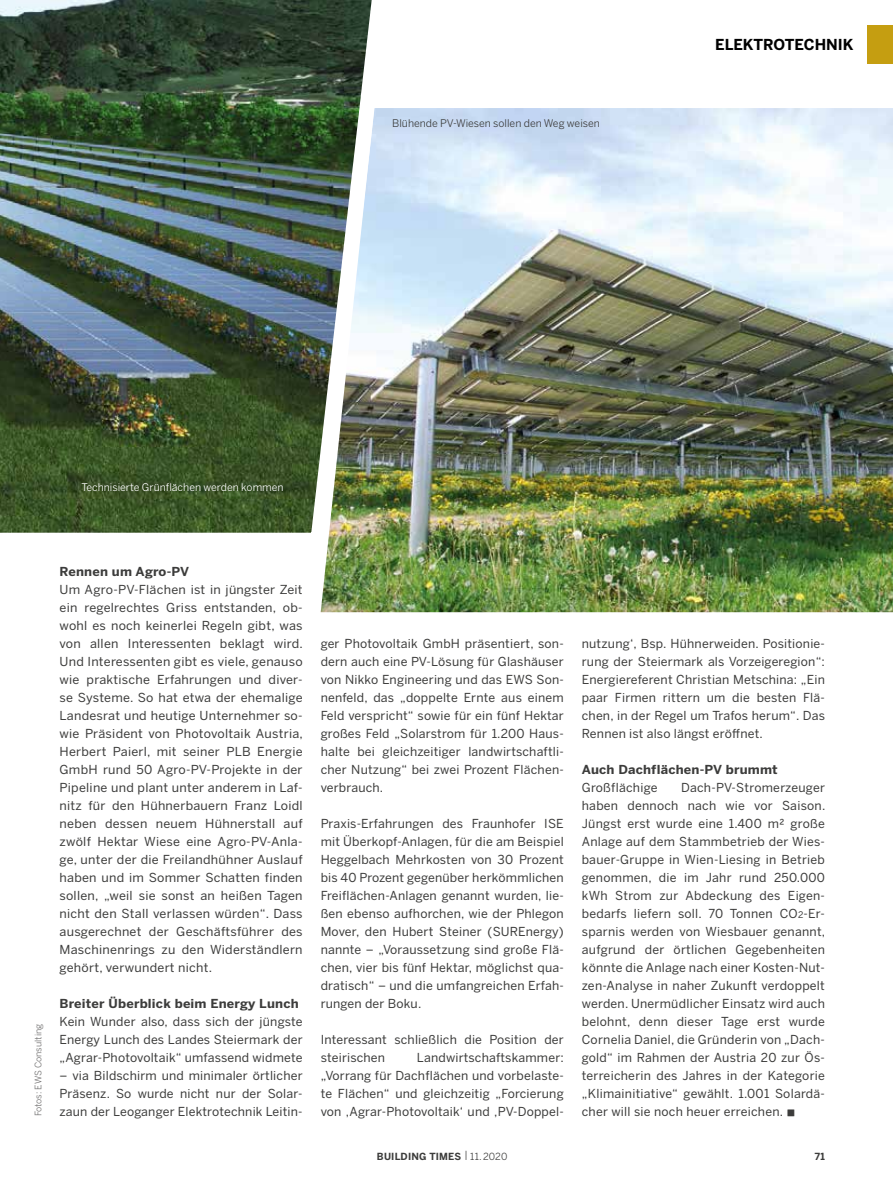
<style>
.page{position:relative;width:893px;height:1191px;background:#fff}
.page>*{position:absolute;margin:0;border:0;box-sizing:border-box;transform-origin:0 0}
.t1{font:700 15px "Benton Sans";color:#000}
.t2{font:12.3px/18px "Benton Sans";letter-spacing:.015em;color:#3c3c3b;text-align:justify}
.t3{font:700 12.3px "Benton Sans";letter-spacing:.015em;color:#3c3c3b;scale:1.05 1}
.t4{font:10.5px "Benton Sans";color:#3c3c3b}
.t5{font:10.5px "Benton Sans";color:#fff}
.t6{font:700 9.75px "Benton Sans";letter-spacing:.02em;color:#3c3c3b}
.t7{font:9px "Benton Sans";color:#706f6f}
.s1{font-size:9px}
.s2{font-weight:400}
</style>
<div class="page">
<img style="left:321px;top:108px;width:572px;height:504px">
<div style="left:867px;top:26px;width:26px;height:38px;background:#c59e11"></div>
<img style="left:0;top:0;width:398px;height:555px">
<p class="t4" style="left:392px;top:117px;width:209px">Blühende PV-Wiesen sollen den Weg weisen</p>
<p class="t1" style="left:715px;top:36px;width:140px">ELEKTROTECHNIK</p>
<p class="t5" style="left:81px;top:481px;width:204px">Technisierte Grünflächen werden kommen</p>
<p class="t7" style="left:33px;top:1116px;width:94px;rotate:-90deg">Fotos: EWS Consulting</p>
<p class="t3" style="left:60px;top:564px;width:125px">Rennen um Agro-PV</p>
<p class="t2" style="left:60px;top:580px;width:245px">Um Agro-PV-Flächen ist in jüngster Zeit ein regelrechtes Griss entstanden, ob&shy;wohl es noch keinerlei Regeln gibt, was von allen Interessenten beklagt wird.<br>Und Interessenten gibt es viele, genauso wie praktische Erfahrungen und diver&shy;se Systeme. So hat etwa der ehemalige Landesrat und heutige Unternehmer so&shy;wie Präsident von Photovoltaik Austria, Herbert Paierl, mit seiner PLB Energie GmbH rund 50 Agro-PV-Projekte in der Pipeline und plant unter anderem in Laf&shy;nitz für den Hühnerbauern Franz Loidl neben dessen neuem Hühnerstall auf zwölf Hektar Wiese eine Agro-PV-Anla&shy;ge, unter der die Freilandhühner Auslauf haben und im Sommer Schatten finden sollen, „weil sie sonst an heißen Tagen nicht den Stall verlassen würden“. Dass ausgerechnet der Geschäftsführer des Maschinenrings zu den Widerständlern gehört, verwundert nicht.</p>
<p class="t3" style="left:60px;top:996px;width:229px">Breiter Überblick beim Energy Lunch</p>
<p class="t2" style="left:60px;top:1012px;width:245px">Kein Wunder also, dass sich der jüngste Energy Lunch des Landes Steiermark der „Agrar-Photovoltaik“ umfassend widmete</p>
<p class="t2" style="left:60px;top:1066px;width:245px">– via Bildschirm und minimaler örtlicher Präsenz. So wurde nicht nur der Solar&shy;zaun der Leoganger Elektrotechnik Leitin-</p>
<p class="t2" style="left:321px;top:634px;width:245px">ger Photovoltaik GmbH präsentiert, son&shy;dern auch eine PV-Lösung für Glashäuser von Nikko Engineering und das EWS Son&shy;nenfeld, das „doppelte Ernte aus einem Feld verspricht“ sowie für ein fünf Hektar großes Feld „Solarstrom für 1.200 Haus&shy;halte bei gleichzeitiger landwirtschaftli&shy;cher Nutzung“ bei zwei Prozent Flächen&shy;verbrauch.</p>
<p class="t2" style="left:321px;top:814px;width:245px">Praxis-Erfahrungen des Fraunhofer ISE mit Überkopf-Anlagen, für die am Beispiel Heggelbach Mehrkosten von 30 Prozent bis 40 Prozent gegenüber herkömmlichen Freiflächen-Anlagen genannt wurden, lie&shy;ßen ebenso aufhorchen, wie der Phlegon Mover, den Hubert Steiner (SUREnergy) nannte – „Voraussetzung sind große Flä&shy;chen, vier bis fünf Hektar, möglichst qua&shy;dratisch“ – und die umfangreichen Erfah&shy;rungen der Boku.</p>
<p class="t2" style="left:321px;top:1030px;width:245px">Interessant schließlich die Position der steirischen</p>
<p class="t2" style="left:321px;top:1048px;width:245px;text-indent:96px">Landwirtschaftskammer: „Vorrang für Dachflächen und vorbelaste&shy;te Flächen“ und gleichzeitig „Forcierung von ‚Agrar-Photovoltaik‘ und ‚PV-Doppel-</p>
<p class="t2" style="left:582px;top:634px;width:245px">nutzung‘, Bsp. Hühnerweiden. Positionie&shy;rung der Steiermark als Vorzeigeregion“:<br>Energiereferent Christian Metschina: „Ein paar Firmen rittern um die besten Flä&shy;chen, in der Regel um Trafos herum“. Das Rennen ist also längst eröffnet.</p>
<p class="t3" style="left:582px;top:762px;width:188px">Auch Dachflächen-PV brummt</p>
<p class="t2" style="left:582px;top:778px;width:77px">Großflächige</p>
<p class="t2" style="left:582px;top:778px;width:245px;text-indent:99px">Dach-PV-Stromerzeuger haben dennoch nach wie vor Saison.<br>Jüngst erst wurde eine 1.400 m² große Anlage auf dem Stammbetrieb der Wies&shy;bauer-Gruppe in Wien-Liesing in Betrieb genommen, die im Jahr rund 250.000 kWh Strom zur Abdeckung des Eigen&shy;bedarfs liefern soll. 70 Tonnen CO<span class="s1">2</span>-Er&shy;sparnis werden von Wiesbauer genannt, aufgrund der örtlichen Gegebenheiten könnte die Anlage nach einer Kosten-Nut&shy;zen-Analyse in naher Zukunft verdoppelt werden. Unermüdlicher Einsatz wird auch belohnt, denn dieser Tage erst wurde Cornelia Daniel, die Gründerin von „Dach&shy;gold“ im Rahmen der Austria 20 zur Ös&shy;terreicherin des Jahres in der Kategorie „Klimainitiative“ gewählt. 1.001 Solardä&shy;cher will sie noch heuer erreichen.</p>
<p class="t6" style="left:377px;top:1150px;width:132px">BUILDING TIMES <span class="s2">| 11.2020</span></p>
<p class="t6" style="left:815px;top:1150px;width:12px">71</p>
</div>
